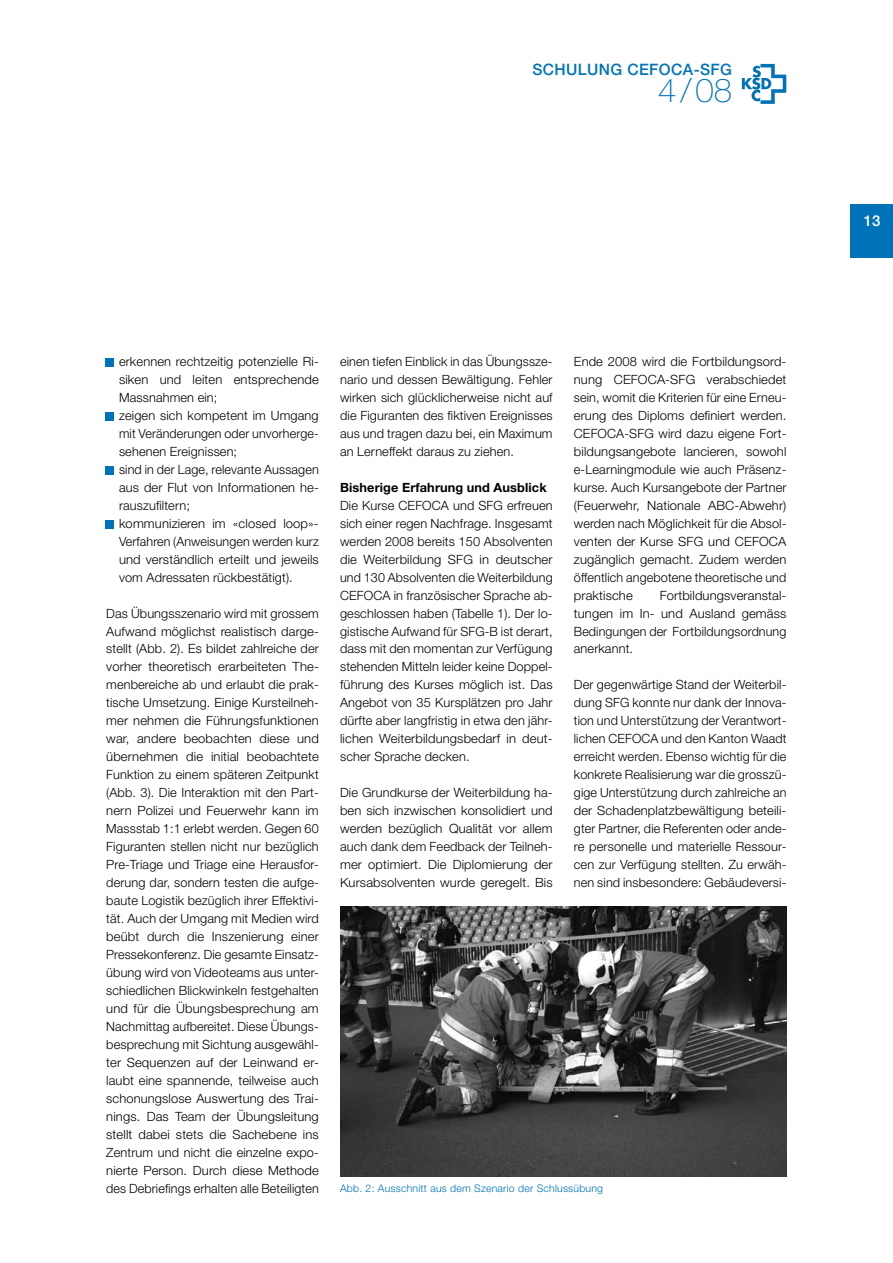
<style>
.page{position:relative;width:893px;height:1263px;background:#fff}
.page>*{position:absolute;margin:0;border:0;box-sizing:border-box;transform-origin:0 0}
.t1{font:100 33px "Helvetica Neue LT Std";color:#0072ba}
.t2{font:500 15.75px "Helvetica Neue LT Std";letter-spacing:.025em;color:#0072ba}
.t3{font:500 15px "Helvetica Neue LT Std";color:#fff}
.t4{font:300 12.75px/18px "Helvetica Neue LT Std";letter-spacing:.01em;color:#000;text-align:justify}
.t5{font:700 12.75px "Helvetica Neue LT Std";letter-spacing:.01em;color:#000}
.t6{font:300 10.5px "Helvetica Neue LT Std";letter-spacing:.02em;color:#0072ba}
</style>
<div class="page">
<svg style="left:742px;top:64px;width:44px;height:40px"></svg>
<div style="left:850px;top:204px;width:43px;height:54px;background:#0072ba"></div>
<div style="left:106px;top:358px;width:8px;height:8px;background:#0072ba"></div>
<div style="left:106px;top:412px;width:8px;height:8px;background:#0072ba"></div>
<div style="left:106px;top:466px;width:8px;height:8px;background:#0072ba"></div>
<div style="left:106px;top:520px;width:8px;height:8px;background:#0072ba"></div>
<img style="left:340px;top:907px;width:446px;height:269px">
<p class="t2" style="left:532px;top:64px;width:201px">SCHULUNG CEFOCA-SFG</p>
<h1 class="t1" style="left:658px;top:71px;width:76px">4 / 08</h1>
<p class="t4" style="left:119px;top:353px;width:201px;text-align:left">erkennen rechtzeitig potenzielle Ri&shy;siken und leiten entsprechende<br>Massnahmen ein;<br>zeigen sich kompetent im Umgang mit Veränderungen oder unvorherge&shy;sehenen Ereignissen;<br>sind in der Lage, relevante Aussagen aus der Flut von Informationen he&shy;rauszufiltern;<br>kommunizieren im «closed loop»-<br>Verfahren (Anweisungen werden kurz und verständlich erteilt und jeweils vom Adressaten rückbestätigt).</p>
<p class="t4" style="left:106px;top:605px;width:214px">Das Übungsszenario wird mit grossem Aufwand möglichst realistisch darge&shy;stellt (Abb. 2). Es bildet zahlreiche der vorher theoretisch erarbeiteten The&shy;menbereiche ab und erlaubt die prak&shy;tische Umsetzung. Einige Kursteilneh&shy;mer nehmen die Führungsfunktionen war, andere beobachten diese und übernehmen die initial beobachtete Funktion zu einem späteren Zeitpunkt (Abb. 3). Die Interaktion mit den Part&shy;nern Polizei und Feuerwehr kann im Massstab 1:1 erlebt werden. Gegen 60<br>Figuranten stellen nicht nur bezüglich Pre-Triage und Triage eine Herausfor&shy;derung dar, sondern testen die aufge&shy;baute Logistik bezüglich ihrer Effektivi&shy;tät. Auch der Umgang mit Medien wird beübt durch die Inszenierung einer Pressekonferenz. Die gesamte Einsatz&shy;übung wird von Videoteams aus unter&shy;schiedlichen Blickwinkeln festgehalten und für die Übungsbesprechung am Nachmittag aufbereitet. Diese Übungs&shy;besprechung mit Sichtung ausgewähl&shy;ter Sequenzen auf der Leinwand er&shy;laubt eine spannende, teilweise auch schonungslose Auswertung des Trai&shy;nings. Das Team der Übungsleitung stellt dabei stets die Sachebene ins Zentrum und nicht die einzelne expo&shy;nierte Person. Durch diese Methode des Debriefings erhalten alle Beteiligten</p>
<p class="t4" style="left:340px;top:353px;width:214px">einen tiefen Einblick in das Übungssze&shy;nario und dessen Bewältigung. Fehler wirken sich glücklicherweise nicht auf die Figuranten des fiktiven Ereignisses aus und tragen dazu bei, ein Maximum an Lerneffekt daraus zu ziehen.</p>
<p class="t5" style="left:340px;top:482px;width:208px">Bisherige Erfahrung und Ausblick</p>
<p class="t4" style="left:340px;top:497px;width:214px">Die Kurse CEFOCA und SFG erfreuen sich einer regen Nachfrage. Insgesamt werden 2008 bereits 150 Absolventen die Weiterbildung SFG in deutscher und 130 Absolventen die Weiterbildung CEFOCA in französischer Sprache ab&shy;geschlossen haben (Tabelle 1). Der lo&shy;gistische Aufwand für SFG-B ist derart, dass mit den momentan zur Verfügung stehenden Mitteln leider keine Doppel&shy;führung des Kurses möglich ist. Das Angebot von 35 Kursplätzen pro Jahr dürfte aber langfristig in etwa den jähr&shy;lichen Weiterbildungsbedarf in deut&shy;scher Sprache decken.</p>
<p class="t4" style="left:340px;top:785px;width:214px">Die Grundkurse der Weiterbildung ha&shy;ben sich inzwischen konsolidiert und werden bezüglich Qualität vor allem auch dank dem Feedback der Teilneh&shy;mer optimiert. Die Diplomierung der Kursabsolventen wurde geregelt. Bis</p>
<p class="t4" style="left:574px;top:353px;width:214px">Ende 2008 wird die Fortbildungsord&shy;nung CEFOCA-SFG verabschiedet sein, womit die Kriterien für eine Erneu&shy;erung des Diploms definiert werden.<br>CEFOCA-SFG wird dazu eigene Fort&shy;bildungsangebote lancieren, sowohl e-Learningmodule wie auch Präsenz&shy;kurse. Auch Kursangebote der Partner (Feuerwehr, Nationale ABC-Abwehr) werden nach Möglichkeit für die Absol&shy;venten der Kurse SFG und CEFOCA zugänglich gemacht. Zudem werden öffentlich angebotene theoretische und praktische</p>
<p class="t4" style="left:574px;top:587px;width:214px;text-indent:86px">Fortbildungsveranstal&shy;tungen im In- und Ausland gemäss Bedingungen der Fortbildungsordnung anerkannt.</p>
<p class="t4" style="left:574px;top:677px;width:214px">Der gegenwärtige Stand der Weiterbil&shy;dung SFG konnte nur dank der Innova&shy;tion und Unterstützung der Verantwort&shy;lichen CEFOCA und den Kanton Waadt erreicht werden. Ebenso wichtig für die konkrete Realisierung war die grosszü&shy;gige Unterstützung durch zahlreiche an der Schadenplatzbewältigung beteili&shy;gter Partner, die Referenten oder ande&shy;re personelle und materielle Ressour&shy;cen zur Verfügung stellten. Zu erwäh&shy;nen sind insbesondere: Gebäudeversi-</p>
<p class="t6" style="left:340px;top:1185px;width:265px">Abb. 2: Ausschnitt aus dem Szenario der Schlussübung</p>
<p class="t3" style="left:864px;top:215px;width:18px">13</p>
</div>
